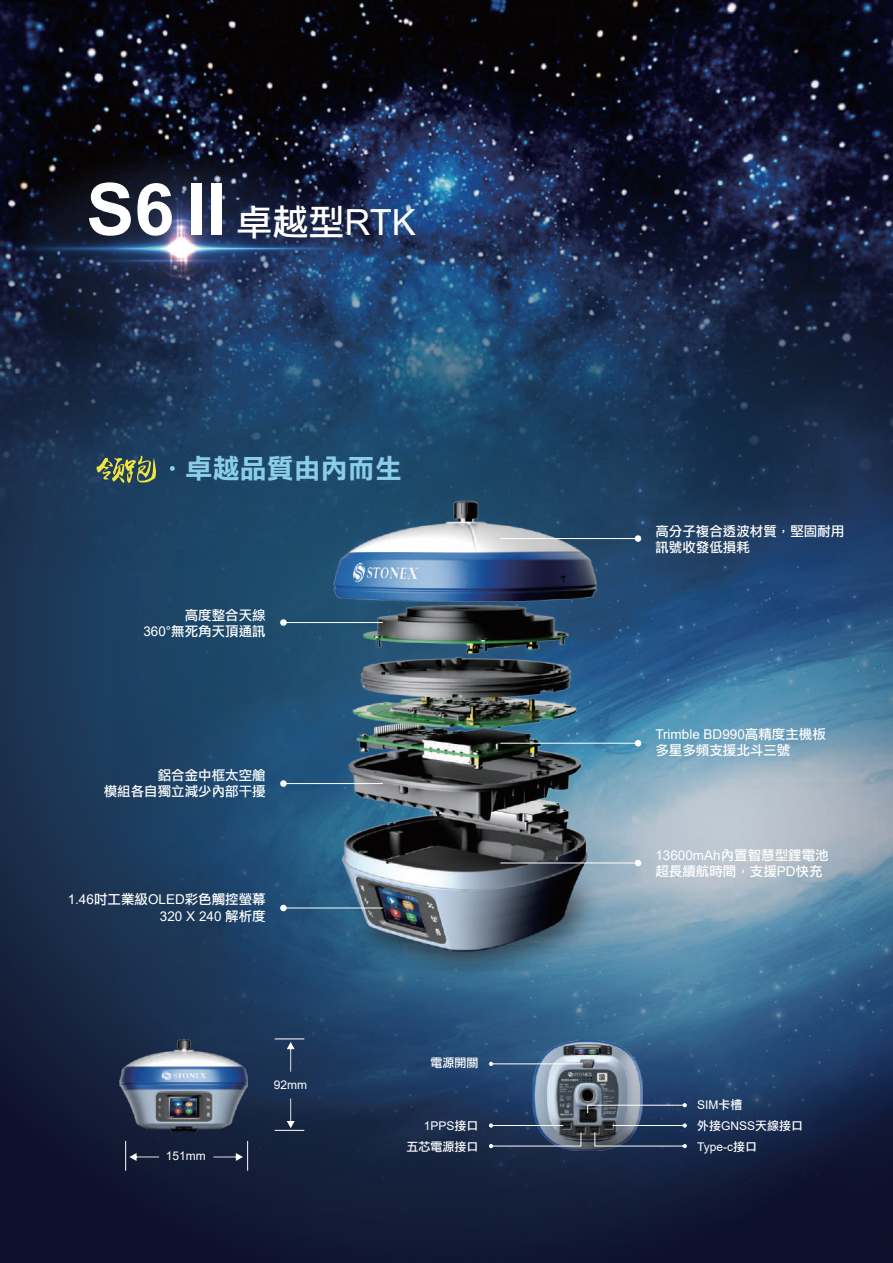
<style>
.page{position:relative;width:893px;height:1263px;background:#fff}
.page>*{position:absolute;margin:0;border:0;box-sizing:border-box;transform-origin:0 0}
.t1{font:700 72px "Arial";color:#fff}
.t2{font:27px "DF Li Hei Std W7";color:#8bceea}
.t3{font:13.5px/16.2px "DF Li Hei Std W5";color:#fff;text-align:right}
.t4{font:13.5px "Arial";color:#fff}
.t5{font:12px "Arial";color:#fff}
.t6{font:12px "DF Li Hei Std W5";color:#fff}
.s1{font-family:"DF Li Hei Std W5";font-weight:400;font-size:36px}
.s2{font-weight:400;font-size:36px}
.s3{font-family:"Arial"}
.s4{font-family:"DF Li Hei Std W5"}
</style>
<div class="page">
<svg style="left:0;top:702px;width:893px;height:561px;background:#14213d"></svg>
<img style="left:112px;top:702px;width:781px;height:548px">
<img style="left:0;top:0;width:893px;height:702px">
<img style="left:15px;top:155px;width:332px;height:187px">
<img style="left:864px;top:36px;width:29px;height:256px">
<svg style="left:96px;top:456px;width:60px;height:27px;background:#677854"></svg>
<img style="left:119px;top:1039px;width:128px;height:93px">
<hr style="left:125px;top:1141px;width:1px;height:30px;background:#fff">
<hr style="left:247px;top:1141px;width:1px;height:30px;background:#fff">
<svg style="left:213px;top:1153px;width:30px;height:8px"></svg>
<svg style="left:129px;top:1153px;width:30px;height:8px"></svg>
<svg style="left:275px;top:1098px;width:29px;height:33px"></svg>
<img style="left:533px;top:1040px;width:110px;height:111px">
<svg style="left:594px;top:1123px;width:93px;height:25px;background:#3e4c63"></svg>
<svg style="left:489px;top:1123px;width:93px;height:25px;background:#47546a"></svg>
<svg style="left:587px;top:1103px;width:100px;height:10px"></svg>
<hr style="left:491px;top:1063px;width:91px;height:1px;background:#fff">
<svg style="left:489px;top:1062px;width:4px;height:4px"></svg>
<img style="left:574px;top:1048px;width:25px;height:6px">
<img style="left:171px;top:1098px;width:25px;height:18px">
<svg style="left:275px;top:1038px;width:29px;height:34px"></svg>
<img style="left:333px;top:500px;width:269px;height:482px">
<hr style="left:284px;top:907px;width:98px;height:1px;background:#fff">
<div style="left:280px;top:905px;width:7px;height:6px;background:#fff;border-radius:50%"></div>
<hr style="left:501px;top:862px;width:134px;height:1px;background:#fff">
<svg style="left:635px;top:860px;width:6px;height:6px"></svg>
<img style="left:379px;top:887px;width:46px;height:41px">
<hr style="left:284px;top:783px;width:98px;height:1px;background:#fff">
<div style="left:280px;top:780px;width:7px;height:7px;background:#fff;border-radius:50%"></div>
<hr style="left:501px;top:743px;width:134px;height:1px;background:#fff">
<svg style="left:635px;top:740px;width:6px;height:6px"></svg>
<hr style="left:284px;top:622px;width:98px;height:1px;background:#fff">
<div style="left:280px;top:619px;width:7px;height:7px;background:#fff;border-radius:50%"></div>
<hr style="left:501px;top:538px;width:134px;height:1px;background:#fff">
<div style="left:635px;top:535px;width:6px;height:7px;background:#fff;border-radius:50%"></div>
<svg style="left:170px;top:466px;width:5px;height:5px"></svg>
<h1 class="t1" style="left:86px;top:159px;width:331px">S6 II <span class="s1">卓越型</span><span class="s2">RTK</span></h1>
<h2 class="t2" style="left:186px;top:454px;width:218px">卓越品質由內而生</h2>
<p class="t3" style="left:143px;top:607px;width:124px">高度整合天線<br><span class="s3">360°</span>無死角天頂通訊</p>
<p class="t3" style="left:104px;top:767px;width:163px">鋁合金中框太空艙<br>模組各自獨立減少內部干擾</p>
<p class="t3" style="left:68px;top:891px;width:200px"><span class="s3">1.46</span>吋工業級<span class="s3">OLED</span>彩色觸控螢幕</p>
<p class="t4" style="left:160px;top:906px;width:107px">320 X 240 <span class="s4">解析度</span></p>
<p class="t5" style="left:274px;top:1076px;width:35px">92mm</p>
<p class="t6" style="left:430px;top:1056px;width:49px">電源開關</p>
<p class="t5" style="left:424px;top:1117px;width:56px">1PPS<span class="s4">接口</span></p>
<p class="t3" style="left:655px;top:523px;width:190px;text-align:left">高分子複合透波材質，堅固耐用訊號收發低損耗</p>
<p class="t4" style="left:655px;top:725px;width:172px">Trimble BD990<span class="s4">高精度主機板</span></p>
<p class="t3" style="left:655px;top:742px;width:136px">多星多頻支援北斗三號</p>
<p class="t4" style="left:655px;top:846px;width:175px">13600mAh<span class="s4">內置智慧型鋰電池</span></p>
<p class="t3" style="left:655px;top:863px;width:169px">超長續航時間，支援<span class="s3">PD</span>快充</p>
<p class="t5" style="left:697px;top:1097px;width:47px">SIM<span class="s4">卡槽</span></p>
<p class="t6" style="left:697px;top:1119px;width:108px">外接<span class="s3">GNSS</span>天線接口</p>
<p class="t5" style="left:166px;top:1148px;width:42px">151mm</p>
<p class="t6" style="left:406px;top:1140px;width:73px">五芯電源接口</p>
<p class="t5" style="left:697px;top:1138px;width:62px">Type-c<span class="s4">接口</span></p>
</div>
